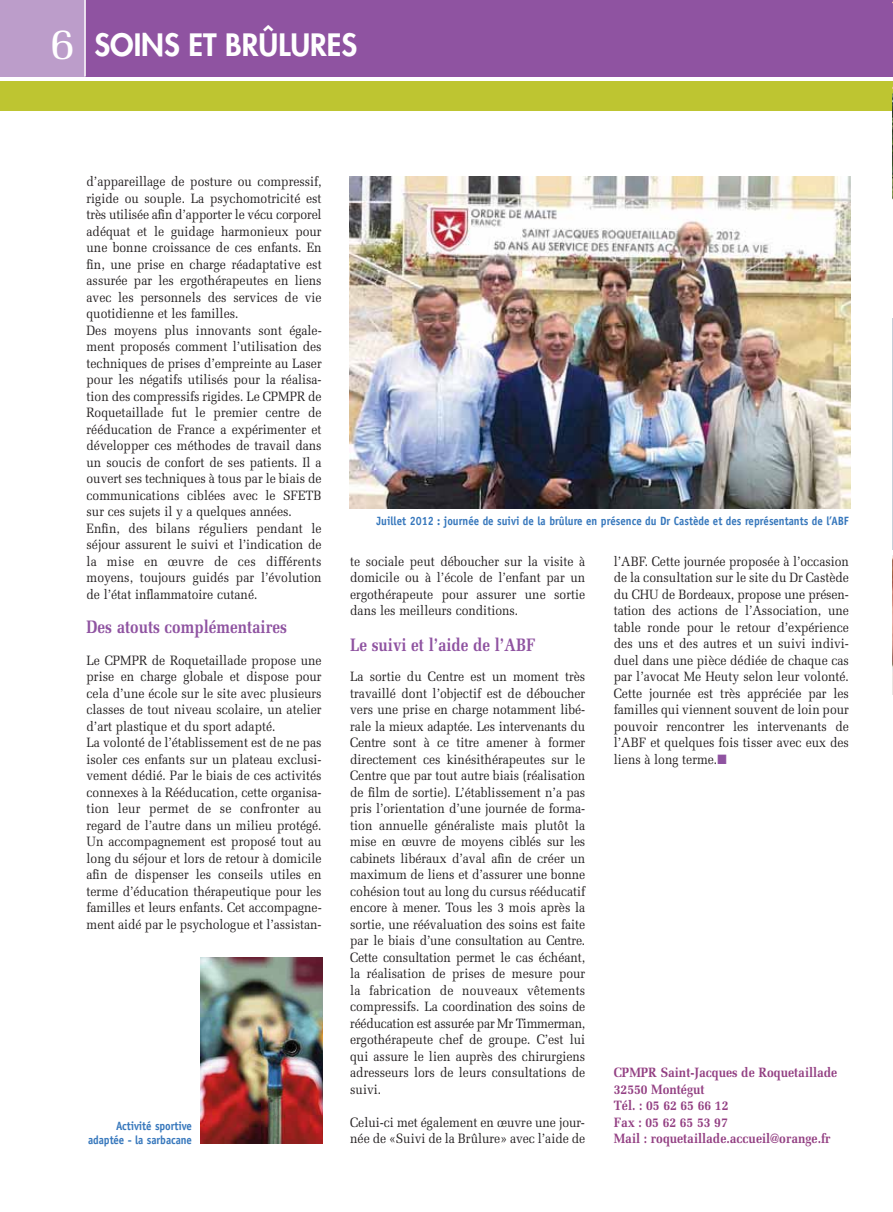
<style>
.page{position:relative;width:893px;height:1212px;background:#fff}
.page>*{position:absolute;margin:0;border:0;box-sizing:border-box;transform-origin:0 0}
.t1{font:800 30px "Futura";color:#fff}
.t2{font:700 18px "Melior";color:#8f53a1;scale:.85 1}
.t3{font:13.5px/16.5px "Melior";color:#231f20;scale:.9 1}
.t4{font:700 13.5px/16.5px "Melior";color:#934083;scale:.9 1}
.t5{font:700 12px/13.5px "Officina Sans";color:#3677bc;text-align:right;scale:.9 1}
.s1{font-family:"Melior";font-weight:400;font-size:45px}
.s2{color:#8f53a1}
</style>
<div class="page">
<div style="left:0;top:81px;width:893px;height:30px;background:#bec531"></div>
<div style="left:0;top:0;width:893px;height:77px;background:#8f53a1"></div>
<div style="left:0;top:0;width:85px;height:77px;background:#bc9dca"></div>
<hr style="left:84px;top:0;width:2px;height:77px;background:#fff">
<img style="left:349px;top:177px;width:501px;height:331px">
<img style="left:200px;top:957px;width:123px;height:186px">
<img style="left:892px;top:318px;width:1px;height:231px">
<img style="left:892px;top:556px;width:1px;height:138px">
<img style="left:892px;top:93px;width:1px;height:107px">
<h1 class="t1" style="left:43px;top:31px;width:264px">SOINS ET BRÛLURES</h1>
<h1 class="t1" style="left:50px;top:31px;width:309px"><span class="s1">6</span> SOINS ET BRÛLURES</h1>
<p class="t3" style="left:87px;top:174px;width:263px">d’appareillage de posture ou compressif, rigide ou souple. La psychomotricité est très utilisée afin d’apporter le vécu corporel adéquat et le guidage harmonieux pour une bonne croissance de ces enfants. En fin, une prise en charge réadaptative est assurée par les ergothérapeutes en liens avec les personnels des services de vie quotidienne et les familles.<br>Des moyens plus innovants sont égale&shy;ment proposés comment l’utilisation des techniques de prises d’empreinte au Laser pour les négatifs utilisés pour la réalisa&shy;tion des compressifs rigides. Le CPMPR de Roquetaillade fut le premier centre de rééducation de France a expérimenter et développer ces méthodes de travail dans un soucis de confort de ses patients. Il a ouvert ses techniques à tous par le biais de communications ciblées avec le SFETB sur ces sujets il y a quelques années.<br>Enfin, des bilans réguliers pendant le séjour assurent le suivi et l’indication de la mise en œuvre de ces différents moyens, toujours guidés par l’évolution de l’état inflammatoire cutané.</p>
<h2 class="t2" style="left:87px;top:619px;width:237px">Des atouts complémentaires</h2>
<p class="t3" style="left:87px;top:653px;width:263px">Le CPMPR de Roquetaillade propose une prise en charge globale et dispose pour cela d’une école sur le site avec plusieurs classes de tout niveau scolaire, un atelier d’art plastique et du sport adapté.<br>La volonté de l’établissement est de ne pas isoler ces enfants sur un plateau exclusi&shy;vement dédié. Par le biais de ces activités connexes à la Rééducation, cette organisa&shy;tion leur permet de se confronter au regard de l’autre dans un milieu protégé.<br>Un accompagnement est proposé tout au long du séjour et lors de retour à domicile afin de dispenser les conseils utiles en terme d’éducation thérapeutique pour les familles et leurs enfants. Cet accompagne&shy;ment aidé par le psychologue et l’assistan-</p>
<p class="t5" style="left:88px;top:1120px;width:117px">Activité sportive adaptée - la sarbacane</p>
<p class="t5" style="left:376px;top:515px;width:526px">Juillet 2012 : journée de suivi de la brûlure en présence du Dr Castède et des représentants de l’ABF</p>
<p class="t3" style="left:350px;top:554px;width:263px;text-align:justify">te sociale peut déboucher sur la visite à domicile ou à l’école de l’enfant par un ergothérapeute pour assurer une sortie dans les meilleurs conditions.</p>
<h2 class="t2" style="left:350px;top:638px;width:220px">Le suivi et l’aide de l’ABF</h2>
<p class="t3" style="left:350px;top:669px;width:263px;text-align:justify">La sortie du Centre est un moment très travaillé dont l’objectif est de déboucher vers une prise en charge notamment libé&shy;rale la mieux adaptée. Les intervenants du Centre sont à ce titre amener à former directement ces kinésithérapeutes sur le Centre que par tout autre biais (réalisation de film de sortie). L’établissement n’a pas pris l’orientation d’une journée de forma&shy;tion annuelle généraliste mais plutôt la mise en œuvre de moyens ciblés sur les cabinets libéraux d’aval afin de créer un maximum de liens et d’assurer une bonne cohésion tout au long du cursus rééducatif encore à mener. Tous les 3 mois après la sortie, une réévaluation des soins est faite par le biais d’une consultation au Centre.<br>Cette consul tation permet le cas échéant, la réalisation de prises de mesure pour la fabrication de nouveaux vêtements compressifs. La coordination des soins de rééducation est assurée par Mr Timmerman, ergothérapeute chef de groupe. C’est lui qui assure le lien auprès des chirurgiens adresseurs lors de leurs consultations de suivi.</p>
<p class="t3" style="left:350px;top:1115px;width:263px">Celui-ci met également en œuvre une jour&shy;née de «Suivi de la Brûlure» avec l’aide de</p>
<p class="t3" style="left:614px;top:554px;width:263px;text-align:justify">l’ABF. Cette journée proposée à l’occasion de la consultation sur le site du Dr Castède du CHU de Bordeaux, propose une présen&shy;tation des actions de l’Asso ciation, une table ronde pour le retour d’expérience des uns et des autres et un suivi indivi&shy;duel dans une pièce dédiée de chaque cas par l’avocat Me Heuty selon leur volonté.<br>Cette journée est très appréciée par les familles qui viennent souvent de loin pour pouvoir rencontrer les intervenants de l’ABF et quelques fois tisser avec eux des liens à long terme.<span class="s2">■</span></p>
<p class="t4" style="left:614px;top:1065px;width:250px">CPMPR Saint-Jacques de Roquetaillade<br>32550 Montégut<br>Tél. : 05 62 65 66 12<br>Fax : 05 62 65 53 97<br>Mail : roquetaillade.accueil@orange.fr</p>
</div>
